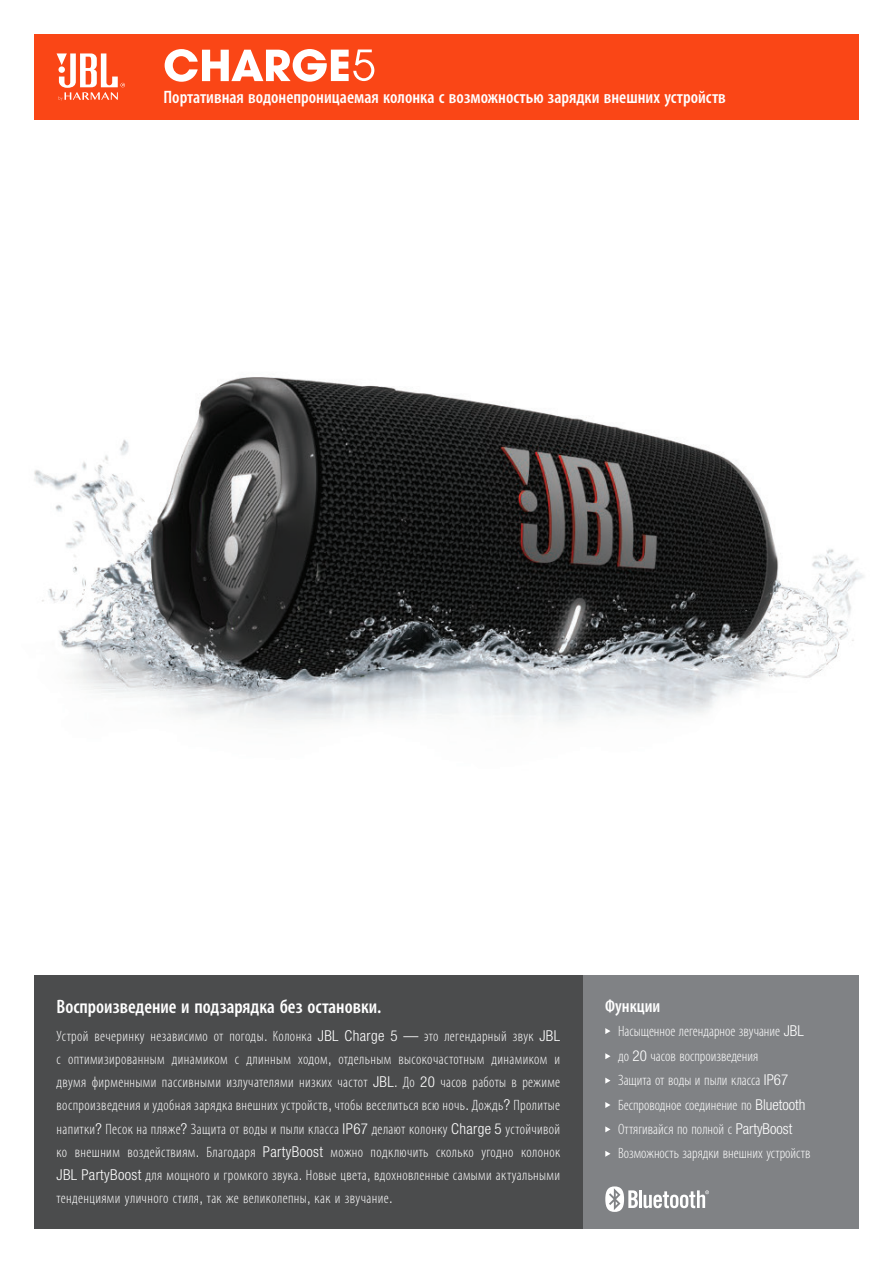
<style>
.page{position:relative;width:893px;height:1263px;background:#fff}
.page>*{position:absolute;margin:0;border:0;box-sizing:border-box;transform-origin:0 0}
.t1{font:600 condensed 19.5px "Myriad Pro";color:#fff}
.t2{font:600 condensed 18px "Myriad Pro";color:#fff}
.t3{font:300 condensed 15px/23.2px "Myriad Pro";color:#fff;text-align:justify}
.s1{font-family:"Helvetica Neue LT Pro"}
</style>
<div class="page">
<div style="left:583px;top:976px;width:276px;height:253px;background:#808285"></div>
<svg style="left:605px;top:1028px;width:5px;height:6px"></svg>
<svg style="left:605px;top:1053px;width:5px;height:6px"></svg>
<svg style="left:605px;top:1077px;width:5px;height:6px"></svg>
<svg style="left:605px;top:1102px;width:5px;height:6px"></svg>
<svg style="left:605px;top:1126px;width:5px;height:6px"></svg>
<svg style="left:605px;top:1151px;width:5px;height:6px"></svg>
<div style="left:34px;top:34px;width:825px;height:85px;background:#fa4616"></div>
<svg style="left:57px;top:53px;width:68px;height:48px"></svg>
<hr style="left:639px;top:1190px;width:3px;height:18px;background:#fff">
<svg style="left:605px;top:1186px;width:33px;height:26px"></svg>
<svg style="left:644px;top:1190px;width:65px;height:18px"></svg>
<div style="left:34px;top:976px;width:549px;height:253px;background:#4b4c4d"></div>
<svg style="left:165px;top:49px;width:209px;height:33px"></svg>
<img style="left:34px;top:377px;width:830px;height:345px">
<p class="t2" style="left:163px;top:87px;width:564px">Портативная водонепроницаемая колонка с возможностью зарядки внешних устройств</p>
<p class="t1" style="left:57px;top:996px;width:326px">Воспроизведение и подзарядка без остановки.</p>
<p class="t3" style="left:57px;top:1024px;width:505px">Устрой вечеринку независимо от погоды<span class="s1">.</span> Колонка <span class="s1">JBL Charge 5 —</span> это легендарный звук <span class="s1">JBL </span>с оптимизированным динамиком с длинным ходом<span class="s1">,</span> отдельным высокочастотным динамиком и двумя фирменными пассивными излучателями низких частот <span class="s1">JBL.</span> До <span class="s1">20</span> часов работы в режиме воспроизведения и удобная зарядка внешних устройств<span class="s1">,</span> чтобы веселиться всю ночь<span class="s1">.</span> Дождь<span class="s1">?</span> Пролитые напитки<span class="s1">?</span> Песок на пляже<span class="s1">?</span> Защита от воды и пыли класса <span class="s1">IP67</span> делают колонку <span class="s1">Charge 5</span> устойчивой ко внешним воздействиям<span class="s1">.</span> Благодаря <span class="s1">PartyBoost</span> можно подключить сколько угодно колонок <span class="s1">JBL PartyBoost</span> для мощного и громкого звука<span class="s1">.</span> Новые цвета<span class="s1">,</span> вдохновленные самыми актуальными тенденциями уличного стиля<span class="s1">,</span> так же великолепны<span class="s1">,</span> как и звучание<span class="s1">.</span></p>
<p class="t2" style="left:605px;top:996px;width:57px">Функции</p>
<p class="t3" style="left:618px;top:1020px;width:187px">Насыщенное легендарное звучание <span class="s1">JBL</span></p>
<p class="t3" style="left:618px;top:1044px;width:142px">до <span class="s1">20</span> часов воспроизведения</p>
<p class="t3" style="left:618px;top:1069px;width:172px">Защита от воды и пыли класса <span class="s1">IP67</span></p>
<p class="t3" style="left:618px;top:1093px;width:189px">Беспроводное соединение по <span class="s1">Bluetooth</span></p>
<p class="t3" style="left:618px;top:1118px;width:176px">Оттягивайся по полной с <span class="s1">PartyBoost</span></p>
<p class="t3" style="left:618px;top:1142px;width:194px">Возможность зарядки внешних устройств</p>
</div>
